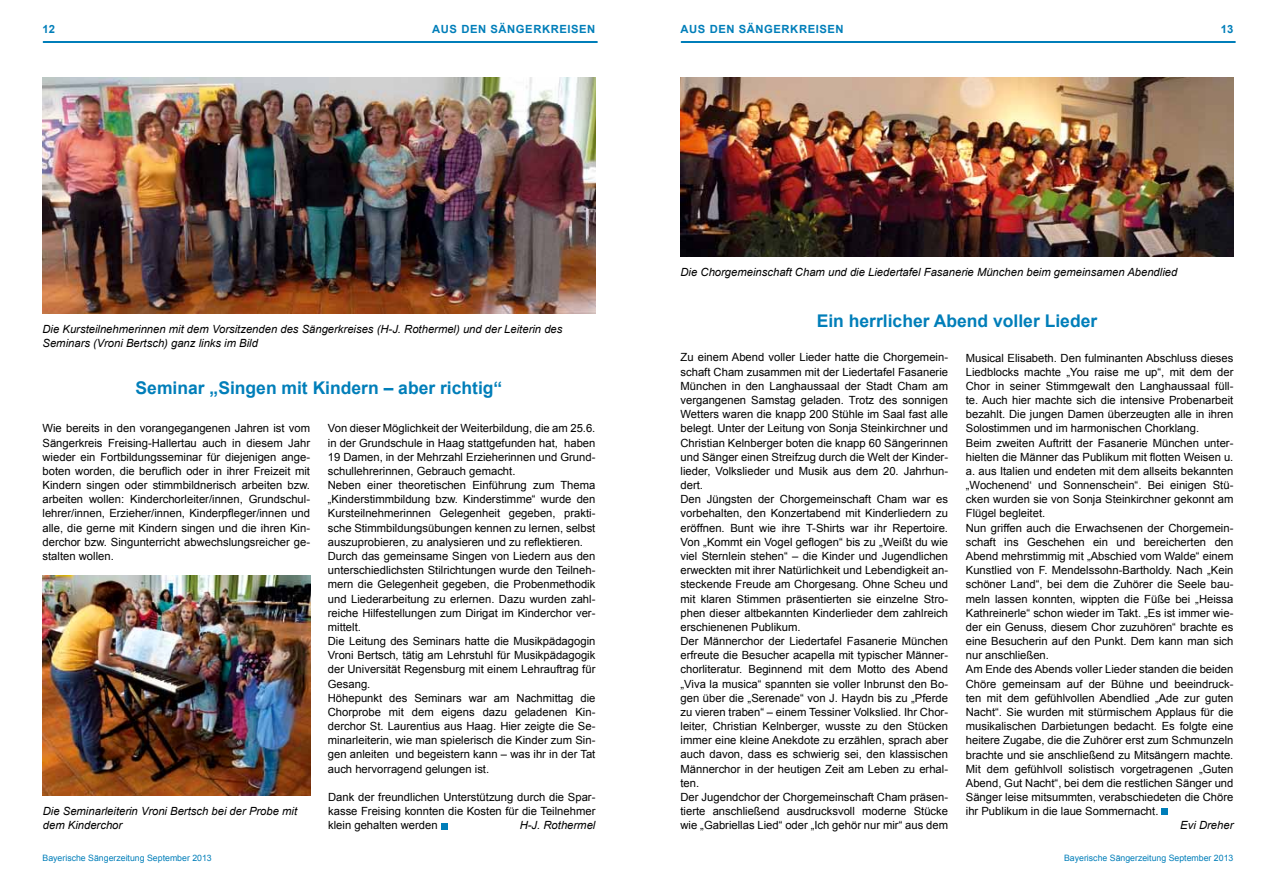
<style>
.page{position:relative;width:1276px;height:886px;background:#fff}
.page>*{position:absolute;margin:0;border:0;box-sizing:border-box;transform-origin:0 0}
.t1{font:700 17.5px "Arial";color:#007eb9}
.t2{font:11.25px/14.1px "Arial";color:#000}
.t3{font:italic 11.25px/14.1px "Arial";color:#000}
.t4{font:700 11.25px "Arial";letter-spacing:.05em;color:#007eb9}
.t5{font:8.75px "Arial";color:#007eb9}
</style>
<div class="page">
<hr style="left:44px;top:41px;width:553px;height:2px;background:#007eb9">
<hr style="left:682px;top:41px;width:552px;height:2px;background:#007eb9">
<svg style="left:441px;top:823px;width:6px;height:6px"></svg>
<div style="left:1161px;top:808px;width:7px;height:7px;background:#007eb9"></div>
<img style="left:43px;top:575px;width:267px;height:220px">
<img style="left:43px;top:78px;width:552px;height:235px">
<img style="left:680px;top:78px;width:553px;height:179px">
<p class="t4" style="left:43px;top:22px;width:14px">12</p>
<p class="t4" style="left:432px;top:22px;width:165px">AUS DEN SÄNGERKREISEN</p>
<p class="t4" style="left:680px;top:22px;width:165px">AUS DEN SÄNGERKREISEN</p>
<p class="t4" style="left:1221px;top:22px;width:14px">13</p>
<p class="t3" style="left:43px;top:322px;width:521px">Die Kursteilnehmerinnen mit dem Vorsitzenden des Sängerkreises (H-J. Rothermel) und der Leiterin des<br>Seminars (Vroni Bertsch) ganz links im Bild</p>
<h1 class="t1" style="left:136px;top:377px;width:368px">Seminar „Singen mit Kindern – aber richtig“</h1>
<p class="t2" style="left:43px;top:421px;width:269px;text-align:justify">Wie bereits in den vorangegangenen Jahren ist vom Sängerkreis Freising-Hallertau auch in diesem Jahr wieder ein Fortbildungsseminar für diejenigen ange&shy;boten worden, die beruflich oder in ihrer Freizeit mit Kindern singen oder stimmbildnerisch arbeiten bzw. arbeiten wollen: Kinderchorleiter/innen, Grundschul&shy;lehrer/innen, Erzieher/innen, Kinderpfleger/innen und alle, die gerne mit Kindern singen und die ihren Kin&shy;derchor bzw. Singunterricht abwechslungsreicher ge&shy;stalten wollen.</p>
<p class="t2" style="left:328px;top:421px;width:269px">Von dieser Möglichkeit der Weiterbildung, die am 25.6. in der Grundschule in Haag stattgefunden hat, haben 19 Damen, in der Mehrzahl Erzieherinnen und Grund&shy;schullehrerinnen, Gebrauch gemacht.<br>Neben einer theoretischen Einführung zum Thema „Kinderstimmbildung bzw. Kinderstimme“ wurde den Kursteilnehmerinnen Gelegenheit gegeben, prakti&shy;sche Stimmbildungsübungen kennen zu lernen, selbst auszuprobieren, zu analysieren und zu reflektieren.<br>Durch das gemeinsame Singen von Liedern aus den unterschiedlichsten Stilrichtungen wurde den Teilneh&shy;mern die Gelegenheit gegeben, die Probenmethodik und Liederarbeitung zu erlernen. Dazu wurden zahl&shy;reiche Hilfestellungen zum Dirigat im Kinderchor ver&shy;mittelt.<br>Die Leitung des Seminars hatte die Musikpädagogin Vroni Bertsch, tätig am Lehrstuhl für Musikpädagogik der Universität Regensburg mit einem Lehrauftrag für Gesang.<br>Höhepunkt des Seminars war am Nachmittag die Chorprobe mit dem eigens dazu geladenen Kin&shy;derchor St. Laurentius aus Haag. Hier zeigte die Se&shy;minarleiterin, wie man spielerisch die Kinder zum Sin&shy;gen anleiten und begeistern kann – was ihr in der Tat auch hervorragend gelungen ist.</p>
<p class="t2" style="left:328px;top:790px;width:269px;text-align:justify">Dank der freundlichen Unterstützung durch die Spar&shy;kasse Freising konnten die Kosten für die Teilnehmer klein gehalten werden</p>
<p class="t3" style="left:43px;top:804px;width:256px">Die Seminarleiterin Vroni Bertsch bei der Probe mit dem Kinderchor</p>
<p class="t3" style="left:520px;top:818px;width:77px">H-J. Rothermel</p>
<p class="t3" style="left:680px;top:266px;width:498px">Die Chorgemeinschaft Cham und die Liedertafel Fasanerie München beim gemeinsamen Abendlied</p>
<h1 class="t1" style="left:816px;top:309px;width:282px">Ein herrlicher Abend voller Lieder</h1>
<p class="t2" style="left:680px;top:351px;width:269px">Zu einem Abend voller Lieder hatte die Chorgemein&shy;schaft Cham zusammen mit der Liedertafel Fasanerie München in den Langhaussaal der Stadt Cham am vergangenen Samstag geladen. Trotz des sonnigen Wetters waren die knapp 200 Stühle im Saal fast alle belegt. Unter der Leitung von Sonja Steinkirchner und Christian Kelnberger boten die knapp 60 Sängerinnen und Sänger einen Streifzug durch die Welt der Kinder&shy;lieder, Volkslieder und Musik aus dem 20. Jahrhun&shy;dert.<br>Den Jüngsten der Chorgemeinschaft Cham war es vorbehalten, den Konzertabend mit Kinderliedern zu eröffnen. Bunt wie ihre T-Shirts war ihr Repertoire.<br>Von „Kommt ein Vogel geflogen“ bis zu „Weißt du wie viel Sternlein stehen“ – die Kinder und Jugendlichen erweckten mit ihrer Natürlichkeit und Lebendigkeit an&shy;steckende Freude am Chorgesang. Ohne Scheu und mit klaren Stimmen präsentierten sie einzelne Stro&shy;phen dieser altbekannten Kinderlieder dem zahlreich erschienenen Publikum.<br>Der Männerchor der Liedertafel Fasanerie München erfreute die Besucher acapella mit typischer Männer&shy;chorliteratur. Beginnend mit dem Motto des Abend „Viva la musica“ spannten sie voller Inbrunst den Bo&shy;gen über die „Serenade“ von J. Haydn bis zu „Pferde zu vieren traben“ – einem Tessiner Volkslied. Ihr Chor&shy;leiter, Christian Kelnberger, wusste zu den Stücken immer eine kleine Anekdote zu erzählen, sprach aber auch davon, dass es schwierig sei, den klassischen Männerchor in der heutigen Zeit am Leben zu erhal&shy;ten.<br>Der Jugendchor der Chorgemeinschaft Cham präsen&shy;tierte anschließend ausdrucksvoll moderne Stücke wie „Gabriellas Lied“ oder „Ich gehör nur mir“ aus dem</p>
<p class="t2" style="left:966px;top:351px;width:269px">Musical Elisabeth. Den fulminanten Abschluss dieses Liedblocks machte „You raise me up“, mit dem der Chor in seiner Stimmgewalt den Langhaussaal füll&shy;te. Auch hier machte sich die intensive Probenarbeit bezahlt. Die jungen Damen überzeugten alle in ihren Solostimmen und im harmonischen Chorklang.<br>Beim zweiten Auftritt der Fasanerie München unter&shy;hielten die Männer das Publikum mit flotten Weisen u. a. aus Italien und endeten mit dem allseits bekannten „Wochenend‘ und Sonnenschein“. Bei einigen Stü&shy;cken wurden sie von Sonja Steinkirchner gekonnt am Flügel begleitet.<br>Nun griffen auch die Erwachsenen der Chorgemein&shy;schaft ins Geschehen ein und bereicherten den Abend mehrstimmig mit „Abschied vom Walde“ einem Kunstlied von F. Mendelssohn-Bartholdy. Nach „Kein schöner Land“, bei dem die Zuhörer die Seele bau&shy;meln lassen konnten, wippten die Füße bei „Heissa Kathreinerle“ schon wieder im Takt. „Es ist immer wie&shy;der ein Genuss, diesem Chor zuzuhören“ brachte es eine Besucherin auf den Punkt. Dem kann man sich nur anschließen.<br>Am Ende des Abends voller Lieder standen die beiden Chöre gemeinsam auf der Bühne und beeindruck&shy;ten mit dem gefühlvollen Abendlied „Ade zur guten Nacht“. Sie wurden mit stürmischem Applaus für die musikalischen Darbietungen bedacht. Es folgte eine heitere Zugabe, die die Zuhörer erst zum Schmunzeln brachte und sie anschließend zu Mitsängern machte.<br>Mit dem gefühlvoll solistisch vorgetragenen „Guten Abend, Gut Nacht“, bei dem die restlichen Sänger und Sänger leise mitsummten, verabschiedeten die Chöre ihr Publikum in die laue Sommernacht.</p>
<p class="t3" style="left:1180px;top:818px;width:55px">Evi Dreher</p>
<p class="t5" style="left:43px;top:852px;width:171px">Bayerische Sängerzeitung September 2013</p>
<p class="t5" style="left:1064px;top:852px;width:171px">Bayerische Sängerzeitung September 2013</p>
</div>
